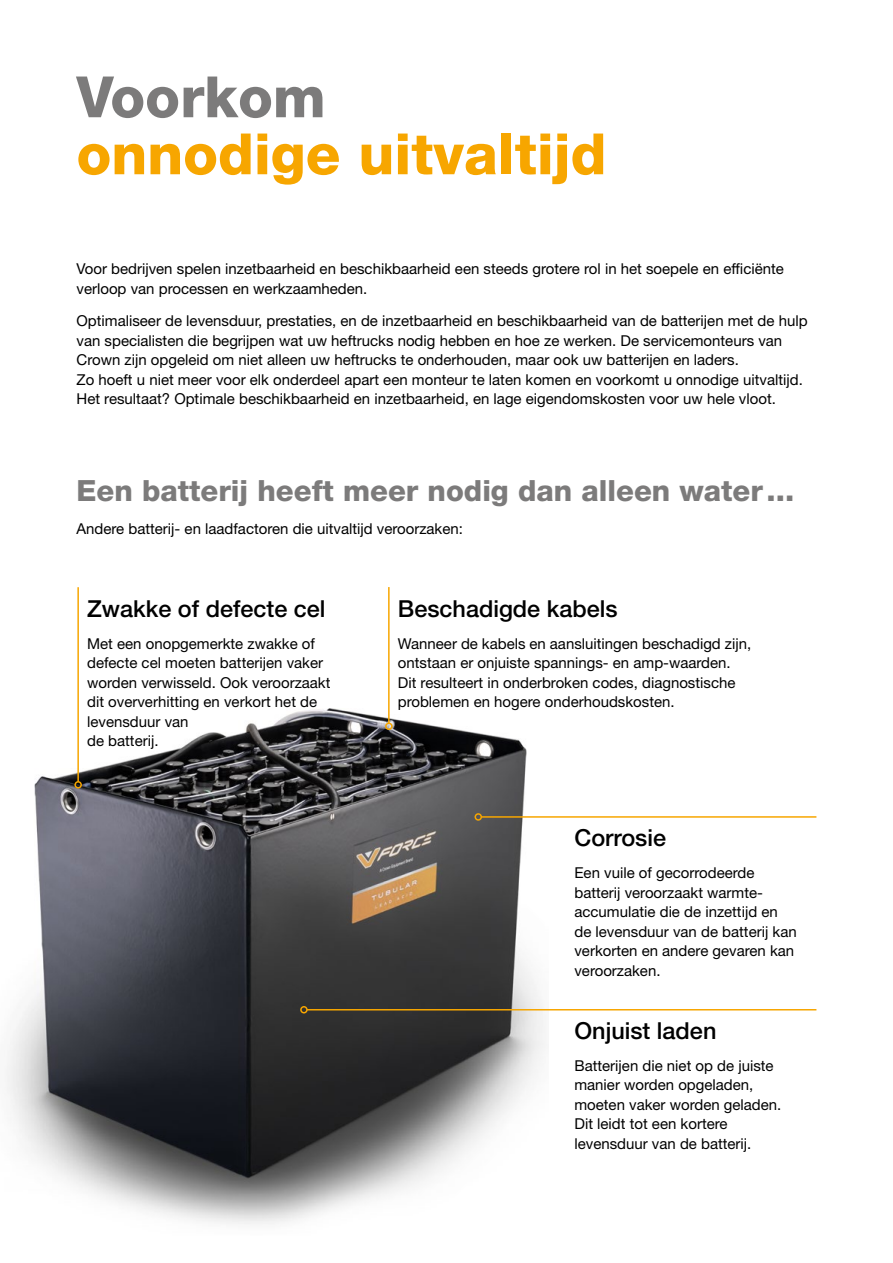
<style>
.page{position:relative;width:893px;height:1263px;background:#fff}
.page>*{position:absolute;margin:0;border:0;box-sizing:border-box;transform-origin:0 0}
.t1{font:800 57px "Helvetica Neue LT Std";color:#f7a600}
.t2{font:800 57px "Helvetica Neue LT Std";color:#7c7b7b}
.t3{font:800 29.25px "Helvetica Neue LT Std";color:#7c7b7b}
.t4{font:500 23.4px "Helvetica Neue LT Std";color:#000}
.t5{font:15px/19.5px "Helvetica Neue LT Std";color:#000}
</style>
<div class="page">
<img style="left:6px;top:709px;width:543px;height:515px">
<hr style="left:388px;top:587px;width:2px;height:136px;background:#f7a600">
<div style="left:385px;top:722px;width:8px;height:8px;border:2px solid #f7a600;border-radius:50%"></div>
<hr style="left:77px;top:587px;width:2px;height:195px;background:#f7a600">
<div style="left:74px;top:781px;width:8px;height:7px;border:2px solid #f7a600;border-radius:50%"></div>
<hr style="left:481px;top:816px;width:335px;height:2px;background:#f7a600">
<div style="left:474px;top:813px;width:8px;height:8px;border:2px solid #f7a600;border-radius:50%"></div>
<hr style="left:307px;top:1009px;width:509px;height:1px;background:#f7a600">
<div style="left:300px;top:1006px;width:8px;height:7px;border:2px solid #f7a600;border-radius:50%"></div>
<h1 class="t2" style="left:77px;top:63px;width:251px">Voorkom</h1>
<h1 class="t1" style="left:77px;top:120px;width:531px">onnodige uitvaltijd</h1>
<p class="t5" style="left:77px;top:259px;width:709px">Voor bedrijven spelen inzetbaarheid en beschikbaarheid een steeds grotere rol in het soepele en efficiënte verloop van processen en werkzaamheden.</p>
<p class="t5" style="left:77px;top:311px;width:733px">Optimaliseer de levensduur, prestaties, en de inzetbaarheid en beschikbaarheid van de batterijen met de hulp van specialisten die begrijpen wat uw heftrucks nodig hebben en hoe ze werken. De servicemonteurs van Crown zijn opgeleid om niet alleen uw heftrucks te onderhouden, maar ook uw batterijen en laders.<br>Zo hoeft u niet meer voor elk onderdeel apart een monteur te laten komen en voorkomt u onnodige uitvaltijd.<br>Het resultaat? Optimale beschikbaarheid en inzetbaarheid, en lage eigendomskosten voor uw hele vloot.</p>
<h2 class="t3" style="left:77px;top:474px;width:719px">Een batterij heeft meer nodig dan alleen water ...</h2>
<p class="t5" style="left:77px;top:518px;width:388px">Andere batterij- en laadfactoren die uitvaltijd veroorzaken:</p>
<h3 class="t4" style="left:87px;top:594px;width:240px">Zwakke of defecte cel</h3>
<p class="t5" style="left:87px;top:634px;width:245px">Met een onopgemerkte zwakke of defecte cel moeten batterijen vaker worden verwisseld. Ook veroorzaakt dit oververhitting en verkort het de levensduur van<br>de batterij.</p>
<h3 class="t4" style="left:398px;top:594px;width:221px">Beschadigde kabels</h3>
<p class="t5" style="left:398px;top:634px;width:355px">Wanneer de kabels en aansluitingen beschadigd zijn, ontstaan er onjuiste spannings- en amp-waarden.<br>Dit resulteert in onderbroken codes, diagnostische problemen en hogere onderhoudskosten.</p>
<h3 class="t4" style="left:574px;top:823px;width:93px">Corrosie</h3>
<p class="t5" style="left:574px;top:863px;width:224px">Een vuile of gecorrodeerde batterij veroorzaakt warmte&shy;accumulatie die de inzettijd en de levensduur van de batterij kan verkorten en andere gevaren kan veroorzaken.</p>
<h3 class="t4" style="left:574px;top:1016px;width:143px">Onjuist laden</h3>
<p class="t5" style="left:574px;top:1056px;width:208px">Batterijen die niet op de juiste manier worden opgeladen, moeten vaker worden geladen.<br>Dit leidt tot een kortere levensduur van de batterij.</p>
</div>
